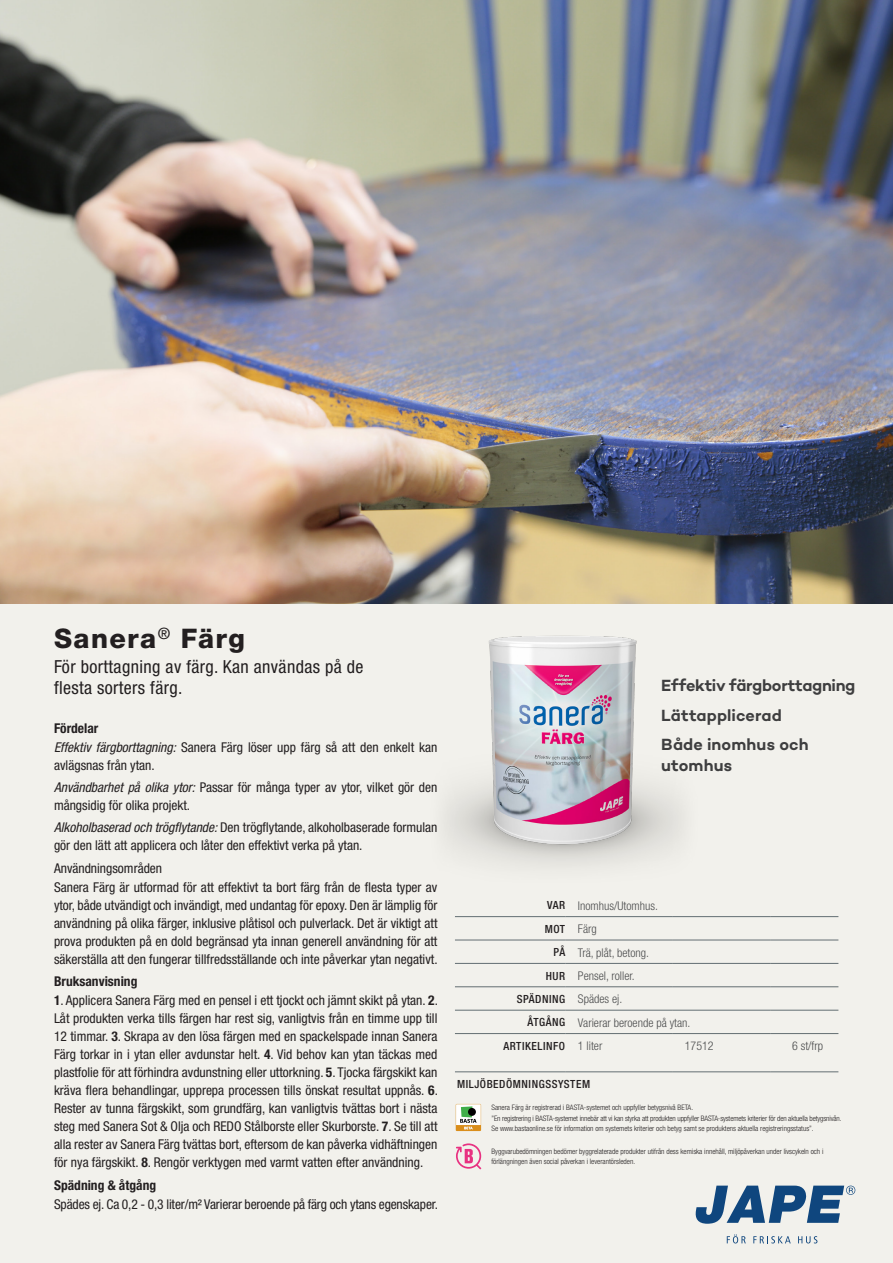
<style>
.page{position:relative;width:893px;height:1263px;background:#fff}
.page>*{position:absolute;margin:0;border:0;box-sizing:border-box;transform-origin:0 0}
.Produktnamn{font:800 27px "Helvetica Neue LT Std";letter-spacing:.05em;color:#231f20}
.Produktnamn_Beskrivning{font:condensed 18px/21px "Helvetica Neue LT Std";letter-spacing:.02em;color:#231f20}
.USP_-_Ny{font:600 16.5px/21px "Campton";letter-spacing:.005em;color:#3e3e3f}
.USP_-_Ny-2{font:600 16.5px "Campton";letter-spacing:-.02em;color:#3e3e3f}
.t1{font:condensed 13.5px/18px "Helvetica Neue LT Std";color:#231f20}
.t2{font:700 condensed 13.5px "Helvetica Neue LT Std";color:#231f20}
.Tabell_Bröd{font:300 condensed 12px "Helvetica Neue LT Std";color:#4b4c4d}
.Tabell_Rubrik{font:500 condensed 11.25px "Helvetica Neue LT Std";letter-spacing:.05em;color:#231f20}
.Brödtext{font:300 condensed 7.5px/9.8px "Helvetica Neue LT Std";color:#231f20}
.s1{font-style:italic}
.s2{font-weight:700}
</style>
<div class="page">
<img style="left:0;top:0;width:893px;height:604px">
<div style="left:0;top:604px;width:893px;height:659px;background:#f2f1ec"></div>
<hr style="left:455px;top:916px;width:110px;height:1px;background:#636e72">
<hr style="left:565px;top:916px;width:107px;height:1px;background:#636e72">
<hr style="left:672px;top:916px;width:99px;height:1px;background:#636e72">
<hr style="left:771px;top:916px;width:67px;height:1px;background:#636e72">
<hr style="left:455px;top:940px;width:110px;height:1px;background:#636e72">
<hr style="left:565px;top:940px;width:107px;height:1px;background:#636e72">
<hr style="left:672px;top:940px;width:99px;height:1px;background:#636e72">
<hr style="left:771px;top:940px;width:67px;height:1px;background:#636e72">
<hr style="left:455px;top:963px;width:110px;height:1px;background:#636e72">
<hr style="left:565px;top:963px;width:107px;height:1px;background:#636e72">
<hr style="left:672px;top:963px;width:99px;height:1px;background:#636e72">
<hr style="left:771px;top:963px;width:67px;height:1px;background:#636e72">
<hr style="left:455px;top:986px;width:110px;height:1px;background:#636e72">
<hr style="left:565px;top:986px;width:107px;height:1px;background:#636e72">
<hr style="left:672px;top:986px;width:99px;height:1px;background:#636e72">
<hr style="left:771px;top:986px;width:67px;height:1px;background:#636e72">
<hr style="left:455px;top:1010px;width:110px;height:1px;background:#636e72">
<hr style="left:565px;top:1010px;width:107px;height:1px;background:#636e72">
<hr style="left:672px;top:1010px;width:99px;height:1px;background:#636e72">
<hr style="left:771px;top:1010px;width:67px;height:1px;background:#636e72">
<hr style="left:455px;top:1033px;width:110px;height:1px;background:#636e72">
<hr style="left:565px;top:1033px;width:107px;height:1px;background:#636e72">
<hr style="left:672px;top:1033px;width:99px;height:1px;background:#636e72">
<hr style="left:771px;top:1033px;width:67px;height:1px;background:#636e72">
<hr style="left:455px;top:1071px;width:110px;height:1px;background:#636e72">
<hr style="left:565px;top:1071px;width:107px;height:1px;background:#636e72">
<hr style="left:672px;top:1071px;width:99px;height:1px;background:#636e72">
<hr style="left:771px;top:1071px;width:67px;height:1px;background:#636e72">
<img style="left:444px;top:635px;width:239px;height:231px">
<svg style="left:727px;top:1234px;width:19px;height:9px"></svg>
<svg style="left:753px;top:1236px;width:38px;height:7px"></svg>
<svg style="left:798px;top:1236px;width:19px;height:7px"></svg>
<svg style="left:696px;top:1185px;width:159px;height:39px"></svg>
<svg style="left:456px;top:1104px;width:25px;height:27px"></svg>
<svg style="left:456px;top:1143px;width:25px;height:26px"></svg>
<p class="Produktnamn" style="left:54px;top:622px;width:193px">Sanera<sup>®</sup> Färg</p>
<p class="Produktnamn_Beskrivning" style="left:54px;top:656px;width:311px">För borttagning av färg. Kan användas på de flesta sorters färg.</p>
<p class="t2" style="left:54px;top:719px;width:46px">Fördelar</p>
<p class="t1" style="left:54px;top:738px;width:385px"><span class="s1">Effektiv färgborttagning:</span> Sanera Färg löser upp färg så att den enkelt kan avlägsnas från ytan.</p>
<p class="t1" style="left:54px;top:778px;width:385px"><span class="s1">Användbarhet på olika ytor:</span> Passar för många typer av ytor, vilket gör den mångsidig för olika projekt.</p>
<p class="t1" style="left:54px;top:818px;width:385px"><span class="s1">Alkoholbaserad och trögflytande:</span>Den trögflytande, alkoholbaserade formulan gör den lätt att applicera och låter den effektivt verka på ytan.</p>
<p class="t1" style="left:54px;top:859px;width:110px">Användningsområden</p>
<p class="t1" style="left:54px;top:878px;width:385px;text-align:justify">Sanera Färg är utformad för att effektivt ta bort färg från de flesta typer av ytor, både utvändigt och invändigt, med undantag för epoxy. Den är lämplig för användning på olika färger, inklusive plåtisol och pulverlack. Det är viktigt att prova produkten på en dold begränsad yta innan generell användning för att säkerställa att den fungerar tillfredsställande och inte påverkar ytan negativt.</p>
<p class="t2" style="left:54px;top:973px;width:85px">Bruksanvisning</p>
<p class="t1" style="left:54px;top:991px;width:385px;text-align:justify"><span class="s2">1</span>. Applicera Sanera Färg med en pensel i ett tjockt och jämnt skikt på ytan. <span class="s2">2</span>.<br>Låt produkten verka tills färgen har rest sig, vanligtvis från en timme upp till 12 timmar. <span class="s2">3</span>. Skrapa av den lösa färgen med en spackelspade innan Sanera Färg torkar in i ytan eller avdunstar helt. <span class="s2">4</span>. Vid behov kan ytan täckas med plastfolie för att förhindra avdunstning eller uttorkning. <span class="s2">5</span>. Tjocka färgskikt kan kräva flera behandlingar, upprepa processen tills önskat resultat uppnås. <span class="s2">6</span>.<br>Rester av tunna färgskikt, som grundfärg, kan vanligtvis tvättas bort i nästa steg med Sanera Sot &amp; Olja och REDO Stålborste eller Skurborste. <span class="s2">7</span>. Se till att alla rester av Sanera Färg tvättas bort, eftersom de kan påverka vidhäftningen för nya färgskikt. <span class="s2">8</span>. Rengör verktygen med varmt vatten efter användning.</p>
<p class="t2" style="left:54px;top:1177px;width:104px">Spädning &amp; åtgång</p>
<p class="t1" style="left:54px;top:1195px;width:386px">Spädes ej. Ca 0,2 - 0,3 liter/m² Varierar beroende på färg och ytans egenskaper.</p>
<p class="USP_-_Ny-2" style="left:661px;top:675px;width:196px">Effektiv färgborttagning</p>
<p class="USP_-_Ny" style="left:661px;top:704px;width:122px">Lättapplicerad</p>
<p class="USP_-_Ny" style="left:661px;top:734px;width:149px">Både inomhus och utomhus</p>
<p class="Tabell_Rubrik" style="left:547px;top:899px;width:19px">VAR</p>
<p class="Tabell_Bröd" style="left:578px;top:899px;width:81px">Inomhus/Utomhus.</p>
<p class="Tabell_Rubrik" style="left:545px;top:922px;width:22px">MOT</p>
<p class="Tabell_Bröd" style="left:578px;top:922px;width:20px">Färg</p>
<p class="Tabell_Rubrik" style="left:554px;top:945px;width:13px">PÅ</p>
<p class="Tabell_Bröd" style="left:578px;top:945px;width:73px">Trä, plåt, betong.</p>
<p class="Tabell_Rubrik" style="left:546px;top:969px;width:21px">HUR</p>
<p class="Tabell_Bröd" style="left:578px;top:969px;width:58px">Pensel, roller.</p>
<p class="Tabell_Rubrik" style="left:517px;top:992px;width:50px">SPÄDNING</p>
<p class="Tabell_Bröd" style="left:578px;top:992px;width:46px">Spädes ej.</p>
<p class="Tabell_Rubrik" style="left:528px;top:1015px;width:39px">ÅTGÅNG</p>
<p class="Tabell_Bröd" style="left:578px;top:1016px;width:114px">Varierar beroende på ytan.</p>
<p class="Tabell_Rubrik" style="left:503px;top:1039px;width:63px">ARTIKELINFO</p>
<p class="Tabell_Bröd" style="left:578px;top:1039px;width:26px">1 liter</p>
<p class="Tabell_Bröd" style="left:685px;top:1039px;width:30px">17512</p>
<p class="Tabell_Bröd" style="left:792px;top:1039px;width:33px">6 st/frp</p>
<p class="Tabell_Rubrik" style="left:457px;top:1078px;width:135px">MILJÖBEDÖMNINGSSYSTEM</p>
<p class="Brödtext" style="left:491px;top:1102px;width:203px">Sanera Färg är registrerad i BASTA-systemet och uppfyller betygsnivå BETA.</p>
<p class="Brödtext" style="left:491px;top:1113px;width:352px">”En registrering i BASTA-systemet innebär att vi kan styrka att produkten uppfyller BASTA-systemets kriterier för den aktuella betygsnivån.<br>Se www.bastaonline.se för information om systemets kriterier och betyg samt se produktens aktuella registreringsstatus”.</p>
<p class="Brödtext" style="left:491px;top:1147px;width:333px">Byggvarubedömningen bedömer byggrelaterade produkter utifrån dess kemiska innehåll, miljöpåverkan under livscykeln och i förlängningen även social påverkan i leverantörsleden.</p>
</div>
